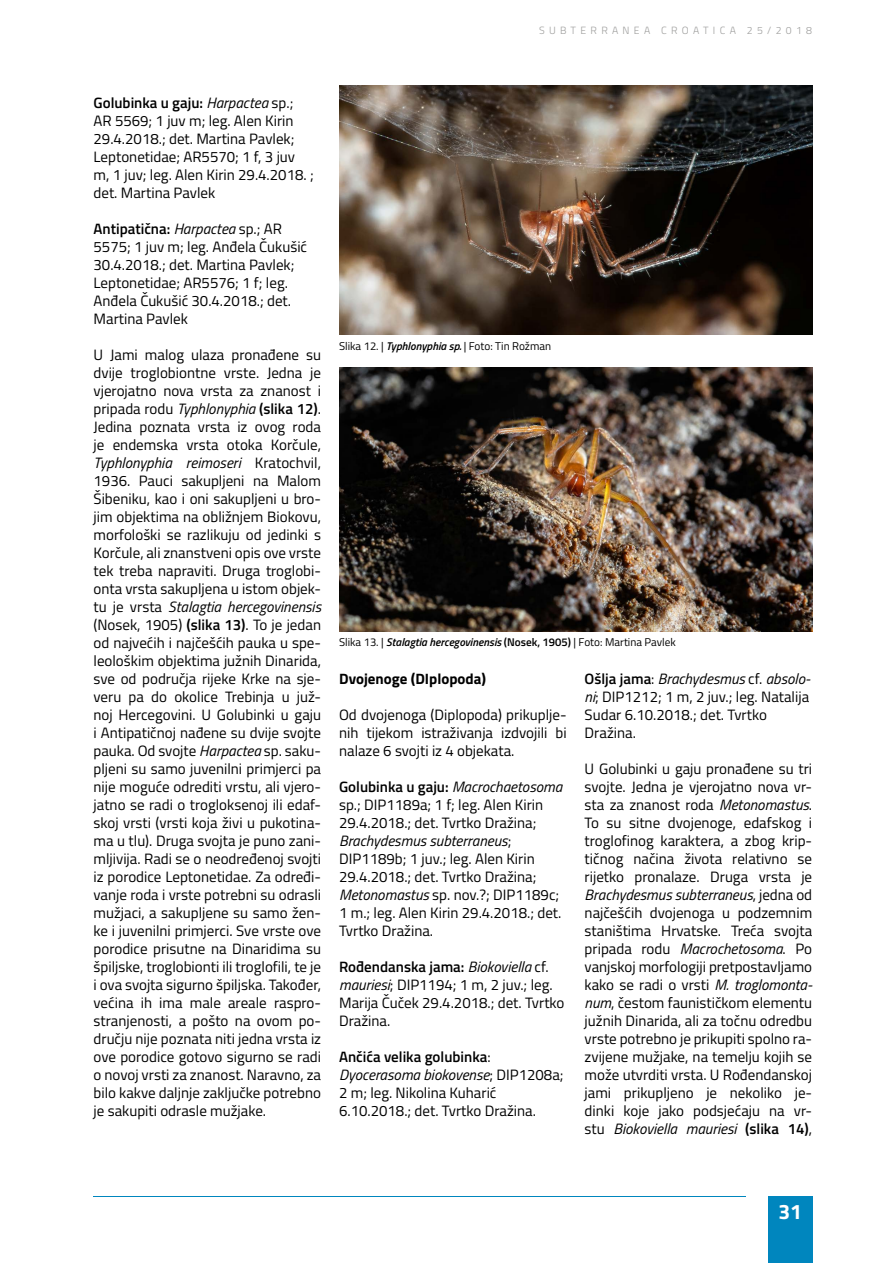
<style>
.page{position:relative;width:893px;height:1263px;background:#fff}
.page>*{position:absolute;margin:0;border:0;box-sizing:border-box;transform-origin:0 0}
.t1{font:700 21px "Titillium";color:#fff}
.t2{font:15px/18px "Titillium";color:#000}
.t3{font:700 15px "Titillium";color:#000}
.t4{font:11.25px "Titillium";color:#000}
.t5{font:300 10.5px "Titillium";letter-spacing:.41em;color:#9d9d9c}
.s1{font-weight:600}
.s2{font-style:italic}
.s3{font-weight:600;font-style:italic}
</style>
<div class="page">
<div style="left:768px;top:1196px;width:44px;height:67px;background:#0086be"></div>
<hr style="left:94px;top:1196px;width:652px;height:1px;background:#0086be">
<img style="left:339px;top:85px;width:473px;height:250px">
<img style="left:339px;top:367px;width:473px;height:264px">
<p class="t5" style="left:539px;top:23px;width:275px">SUBTERRANEA CROATICA 25/2018</p>
<p class="t2" style="left:94px;top:93px;width:222px"><span class="s1">Golubinka u gaju:</span> <span class="s2">Harpactea</span> sp.;<br>AR 5569; 1 juv m; leg. Alen Kirin<br>29.4.2018.; det. Martina Pavlek;<br>Leptonetidae; AR5570; 1 f, 3 juv m, 1 juv; leg. Alen Kirin 29.4.2018. ; det. Martina Pavlek</p>
<p class="t2" style="left:94px;top:219px;width:215px"><span class="s1">Antipatična:</span> <span class="s2">Harpactea</span> sp.; AR<br>5575; 1 juv m; leg. Anđela Čukušić<br>30.4.2018.; det. Martina Pavlek;<br>Leptonetidae; AR5576; 1 f; leg.<br>Anđela Čukušić 30.4.2018.; det.<br>Martina Pavlek</p>
<p class="t2" style="left:94px;top:345px;width:229px;text-align:justify">U Jami malog ulaza pronađene su dvije troglobiontne vrste. Jedna je vjerojatno nova vrsta za znanost i pripada rodu <span class="s2">Typhlonyphia</span> <span class="s1">(slika 12)</span>.<br>Jedina poznata vrsta iz ovog roda je endemska vrsta otoka Korčule, <span class="s2">Typhlonyphia reimoseri</span> Kratochvil, 1936. Pauci sakupljeni na Malom Šibeniku, kao i oni sakupljeni u bro&shy;jim objektima na obližnjem Biokovu, morfološki se razlikuju od jedinki s Korčule, ali znanstveni opis ove vrste tek treba napraviti. Druga troglobi&shy;onta vrsta sakupljena u istom objek&shy;tu je vrsta <span class="s2">Stalagtia hercegovinensis </span>(Nosek, 1905) <span class="s1">(slika 13)</span>. To je jedan od najvećih i najčešćih pauka u spe&shy;leološkim objektima južnih Dinarida, sve od područja rijeke Krke na sje&shy;veru pa do okolice Trebinja u juž&shy;noj Hercegovini. U Golubinki u gaju i Antipatičnoj nađene su dvije svojte pauka. Od svojte <span class="s2">Harpactea</span> sp. saku&shy;pljeni su samo juvenilni primjerci pa nije moguće odrediti vrstu, ali vjero&shy;jatno se radi o trogloksenoj ili edaf&shy;skoj vrsti (vrsti koja živi u pukotina&shy;ma u tlu). Druga svojta je puno zani&shy;mljivija. Radi se o neodređenoj svojti iz porodice Leptonetidae. Za određi&shy;vanje roda i vrste potrebni su odrasli mužjaci, a sakupljene su samo žen&shy;ke i juvenilni primjerci. Sve vrste ove porodice prisutne na Dinaridima su špiljske, troglobionti ili troglofili, te je i ova svojta sigurno špiljska. Također, većina ih ima male areale raspro&shy;stranjenosti, a pošto na ovom po&shy;dručju nije poznata niti jedna vrsta iz ove porodice gotovo sigurno se radi o novoj vrsti za znanost. Naravno, za bilo kakve daljnje zaključke potrebno je sakupiti odrasle mužjake.</p>
<p class="t4" style="left:339px;top:337px;width:214px">Slika 12. | <span class="s3">Typhlonyphia sp.</span> | Foto: Tin Rožman</p>
<p class="t4" style="left:339px;top:634px;width:338px">Slika 13. | <span class="s3">Stalagtia hercegovinensis</span> <span class="s1">(Nosek, 1905)</span> | Foto: Martina Pavlek</p>
<p class="t3" style="left:339px;top:667px;width:149px">Dvojenoge (DIplopoda)</p>
<p class="t2" style="left:339px;top:705px;width:229px;text-align:justify">Od dvojenoga (Diplopoda) prikuplje&shy;nih tijekom istraživanja izdvojili bi nalaze 6 svojti iz 4 objekata.</p>
<p class="t2" style="left:339px;top:777px;width:225px"><span class="s1">Golubinka u gaju:</span> <span class="s2">Macrochaetosoma </span>sp.; DIP1189a; 1 f; leg. Alen Kirin<br>29.4.2018.; det. Tvrtko Dražina;<br><span class="s2">Brachydesmus subterraneus</span>;<br>DIP1189b; 1 juv.; leg. Alen Kirin<br>29.4.2018.; det. Tvrtko Dražina;<br><span class="s2">Metonomastus</span> sp. nov.?; DIP1189c;<br>1 m.; leg. Alen Kirin 29.4.2018.; det.<br>Tvrtko Dražina.</p>
<p class="t2" style="left:339px;top:957px;width:227px"><span class="s1">Rođendanska jama:</span> <span class="s2">Biokoviella</span> cf. <span class="s2">mauriesi</span>; DIP1194; 1 m, 2 juv.; leg.<br>Marija Čuček 29.4.2018.; det. Tvrtko<br>Dražina.</p>
<p class="t2" style="left:339px;top:1047px;width:226px"><span class="s1">Ančića velika golubinka</span>:<br><span class="s2">Dyocerasoma biokovense</span>; DIP1208a;<br>2 m; leg. Nikolina Kuharić<br>6.10.2018.; det. Tvrtko Dražina.</p>
<p class="t2" style="left:585px;top:669px;width:227px"><span class="s1">Ošlja jama</span>: <span class="s2">Brachydesmus</span> cf. <span class="s2">absolo&shy;ni</span>; DIP1212; 1 m, 2 juv.; leg. Natalija<br>Sudar 6.10.2018.; det. Tvrtko<br>Dražina.</p>
<p class="t2" style="left:585px;top:759px;width:229px;text-align:justify">U Golubinki u gaju pronađene su tri svojte. Jedna je vjerojatno nova vr&shy;sta za znanost roda <span class="s2">Metonomastus</span>.<br>To su sitne dvojenoge, edafskog i troglofinog karaktera, a zbog krip&shy;tičnog načina života relativno se rijetko pronalaze. Druga vrsta je <span class="s2">Brachydesmus subterraneus</span>, jedna od najčešćih dvojenoga u podzemnim staništima Hrvatske. Treća svojta pripada rodu <span class="s2">Macrochetosoma</span>. Po vanjskoj morfologiji pretpostavljamo kako se radi o vrsti <span class="s2">M. troglomonta&shy;num</span>, čestom faunističkom elementu južnih Dinarida, ali za točnu odredbu vrste potrebno je prikupiti spolno ra&shy;zvijene mužjake, na temelju kojih se može utvrditi vrsta. U Rođendanskoj jami prikupljeno je nekoliko je&shy;dinki koje jako podsjećaju na vr&shy;stu <span class="s2">Biokoviella mauriesi</span> <span class="s1">(slika 14)</span>,</p>
<h1 class="t1" style="left:778px;top:1195px;width:25px">31</h1>
</div>
